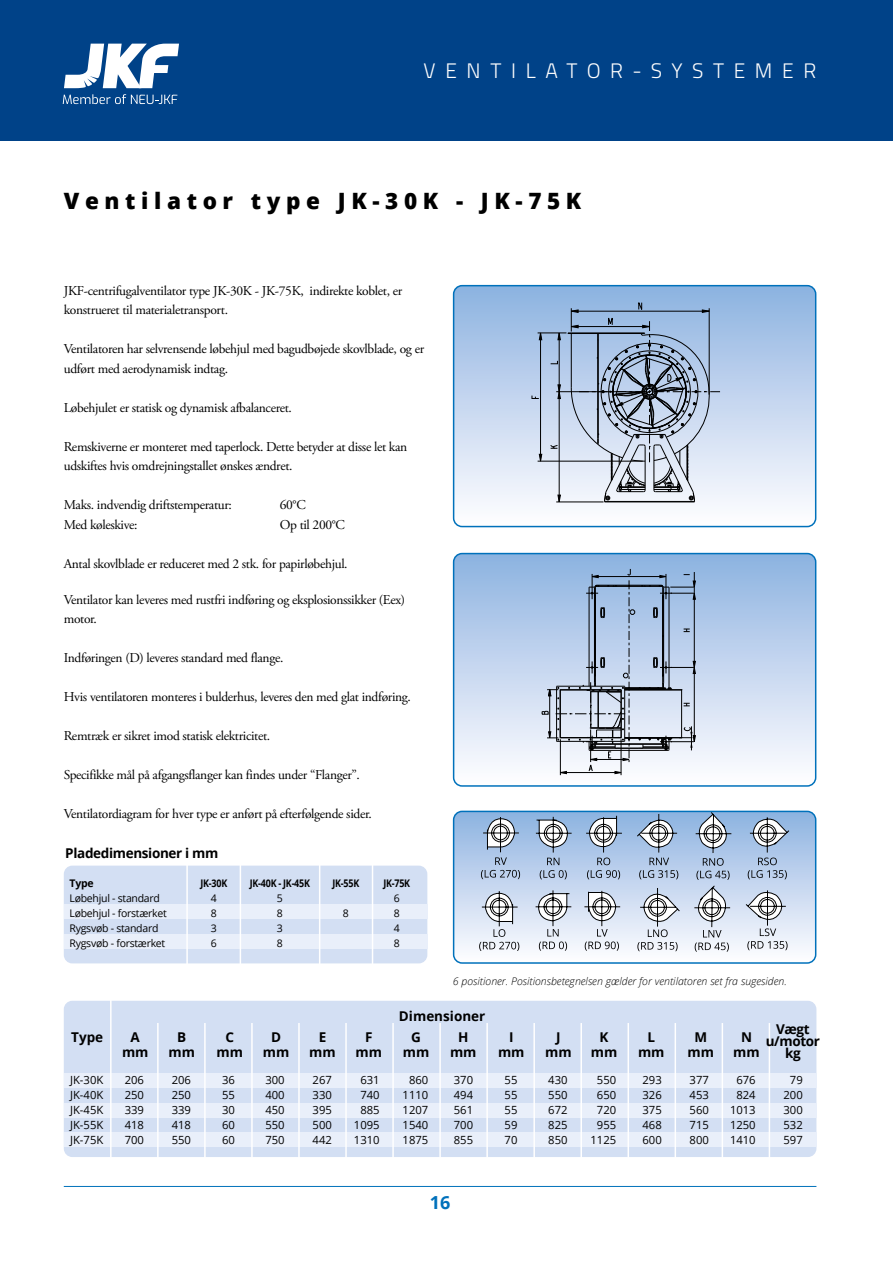
<style>
.page{position:relative;width:893px;height:1263px;background:#fff}
.page>*{position:absolute;margin:0;border:0;box-sizing:border-box;transform-origin:0 0}
.t1{font:800 22.5px "Open Sans";letter-spacing:.25em;color:#000}
.t2{font:300 21px "Titillium";letter-spacing:.46em;color:#fff}
.t3{font:700 18px "Open Sans";color:#0071bb}
.t4{font:13.5px/19.5px "Adobe Garamond Pro";letter-spacing:-.025em;color:#000}
.t5{font:700 13.5px "Open Sans";color:#000}
.t6{font:700 13.5px/12px "Open Sans";letter-spacing:-.025em;color:#000;text-align:center}
.t7{font:11.25px/15px "Open Sans";color:#000;text-align:justify}
.t8{font:10.5px "Open Sans";letter-spacing:-.025em;color:#000}
.t9{font:italic 300 10.5px "Open Sans";color:#000}
.t10{font:700 10.5px "Open Sans";letter-spacing:-.025em;color:#000;scale:.85 1}
.t11{font:700 10.5px "Open Sans";letter-spacing:-.025em;color:#000}
</style>
<div class="page">
<hr style="left:64px;top:1186px;width:752px;height:1px;background:#0071bb">
<div style="left:0;top:0;width:893px;height:140px;background:#004288"></div>
<svg style="left:64px;top:44px;width:115px;height:44px"></svg>
<svg style="left:63px;top:94px;width:114px;height:10px"></svg>
<svg style="left:454px;top:554px;width:362px;height:232px"></svg>
<div style="left:453px;top:553px;width:363px;height:234px;border:2px solid #0071bb;border-radius:9px"></div>
<svg style="left:454px;top:286px;width:362px;height:240px"></svg>
<svg style="left:531px;top:299px;width:189px;height:204px;background:#a5b4c9"></svg>
<div style="left:453px;top:285px;width:363px;height:242px;border:2px solid #0071bb;border-radius:9px"></div>
<hr style="left:560px;top:739px;width:1px;height:36px;background:#000">
<hr style="left:621px;top:739px;width:1px;height:36px;background:#000">
<svg style="left:541px;top:568px;width:155px;height:206px;background:#aebed3"></svg>
<div style="left:64px;top:1001px;width:752px;height:156px;background:#d3dff3;border-radius:9px"></div>
<div style="left:64px;top:1073px;width:752px;height:15px;background:#e9effa"></div>
<div style="left:64px;top:1102px;width:752px;height:15px;background:#e9effa"></div>
<div style="left:64px;top:1132px;width:752px;height:15px;background:#e9effa"></div>
<hr style="left:110px;top:998px;width:2px;height:182px;background:#fff">
<hr style="left:157px;top:1023px;width:2px;height:144px;background:#fff">
<hr style="left:204px;top:1023px;width:2px;height:144px;background:#fff">
<hr style="left:251px;top:1023px;width:2px;height:144px;background:#fff">
<hr style="left:298px;top:1023px;width:2px;height:144px;background:#fff">
<hr style="left:345px;top:1023px;width:2px;height:144px;background:#fff">
<hr style="left:392px;top:1023px;width:2px;height:144px;background:#fff">
<hr style="left:439px;top:1023px;width:2px;height:144px;background:#fff">
<hr style="left:486px;top:1023px;width:2px;height:144px;background:#fff">
<hr style="left:533px;top:1023px;width:2px;height:144px;background:#fff">
<hr style="left:580px;top:1023px;width:2px;height:144px;background:#fff">
<hr style="left:627px;top:1023px;width:2px;height:144px;background:#fff">
<hr style="left:675px;top:1023px;width:1px;height:144px;background:#fff">
<hr style="left:722px;top:1023px;width:1px;height:144px;background:#fff">
<hr style="left:769px;top:1023px;width:1px;height:144px;background:#fff">
<svg style="left:454px;top:811px;width:362px;height:152px"></svg>
<svg style="left:479px;top:814px;width:310px;height:138px;background:#b6c3d6"></svg>
<div style="left:453px;top:811px;width:363px;height:153px;border:2px solid #0071bb;border-radius:9px"></div>
<div style="left:64px;top:866px;width:363px;height:97px;background:#d3dff3;border-radius:9px"></div>
<div style="left:64px;top:904px;width:363px;height:15px;background:#e9effa"></div>
<div style="left:64px;top:934px;width:363px;height:15px;background:#e9effa"></div>
<hr style="left:186px;top:862px;width:2px;height:108px;background:#fff">
<hr style="left:240px;top:862px;width:1px;height:108px;background:#fff">
<hr style="left:319px;top:862px;width:1px;height:108px;background:#fff">
<hr style="left:372px;top:862px;width:1px;height:108px;background:#fff">
<h2 class="t2" style="left:424px;top:55px;width:394px">VENTILATOR-SYSTEMER</h2>
<h1 class="t1" style="left:64px;top:183px;width:519px">Ventilator type JK-30K - JK-75K</h1>
<p class="t4" style="left:64px;top:281px;width:340px">JKF-centrifugalventilator type JK-30K - JK-75K, indirekte koblet, er konstrueret til materialetransport.</p>
<p class="t4" style="left:64px;top:340px;width:362px">Ventilatoren har selvrensende løbehjul med bagudbøjede skovlblade, og er udført med aerodynamisk indtag.</p>
<p class="t4" style="left:64px;top:398px;width:230px">Løbehjulet er statisk og dynamisk afbalanceret.</p>
<p class="t4" style="left:64px;top:437px;width:345px">Remskiverne er monteret med taperlock. Dette betyder at disse let kan udskiftes hvis omdrejningstallet ønskes ændret.</p>
<p class="t4" style="left:64px;top:496px;width:170px">Maks. indvendig driftstemperatur:</p>
<p class="t4" style="left:280px;top:496px;width:27px">60°C</p>
<p class="t4" style="left:64px;top:515px;width:75px">Med køleskive:</p>
<p class="t4" style="left:280px;top:515px;width:67px">Op til 200°C</p>
<p class="t4" style="left:64px;top:554px;width:285px">Antal skovlblade er reduceret med 2 stk. for papirløbehjul.</p>
<p class="t4" style="left:64px;top:590px;width:343px">Ventilator kan leveres med rustfri indføring og eksplosionssikker (Eex) motor.</p>
<p class="t4" style="left:64px;top:649px;width:221px">Indføringen (D) leveres standard med flange.</p>
<p class="t4" style="left:64px;top:688px;width:349px">Hvis ventilatoren monteres i bulderhus, leveres den med glat indføring.</p>
<p class="t4" style="left:64px;top:727px;width:208px">Remtræk er sikret imod statisk elektricitet.</p>
<p class="t4" style="left:64px;top:766px;width:298px">Specifikke mål på afgangsflanger kan findes under “Flanger”.</p>
<p class="t4" style="left:64px;top:805px;width:309px">Ventilatordiagram for hver type er anført på efterfølgende sider.</p>
<p class="t6" style="left:65px;top:847px;width:155px">Pladedimensioner i mm</p>
<p class="t11" style="left:70px;top:875px;width:26px">Type</p>
<p class="t10" style="left:201px;top:875px;width:33px">JK-30K</p>
<p class="t10" style="left:250px;top:875px;width:72px">JK-40K - JK-45K</p>
<p class="t10" style="left:333px;top:875px;width:33px">JK-55K</p>
<p class="t10" style="left:383px;top:875px;width:33px">JK-75K</p>
<p class="t8" style="left:70px;top:891px;width:92px">Løbehjul - standard</p>
<p class="t8" style="left:211px;top:891px;width:8px">4</p>
<p class="t8" style="left:277px;top:891px;width:8px">5</p>
<p class="t8" style="left:394px;top:891px;width:8px">6</p>
<p class="t8" style="left:70px;top:906px;width:99px">Løbehjul - forstærket</p>
<p class="t8" style="left:211px;top:906px;width:8px">8</p>
<p class="t8" style="left:277px;top:906px;width:8px">8</p>
<p class="t8" style="left:343px;top:906px;width:8px">8</p>
<p class="t8" style="left:394px;top:906px;width:8px">8</p>
<p class="t8" style="left:70px;top:921px;width:90px">Rygsvøb - standard</p>
<p class="t8" style="left:211px;top:921px;width:8px">3</p>
<p class="t8" style="left:277px;top:921px;width:8px">3</p>
<p class="t8" style="left:394px;top:921px;width:8px">4</p>
<p class="t8" style="left:70px;top:936px;width:97px">Rygsvøb - forstærket</p>
<p class="t8" style="left:211px;top:936px;width:8px">6</p>
<p class="t8" style="left:277px;top:936px;width:8px">8</p>
<p class="t8" style="left:394px;top:936px;width:8px">8</p>
<p class="t9" style="left:453px;top:973px;width:335px">6 positioner. Positionsbetegnelsen gælder for ventilatoren set fra sugesiden.</p>
<p class="t5" style="left:399px;top:1007px;width:88px">Dimensioner</p>
<p class="t5" style="left:71px;top:1028px;width:34px">Type</p>
<p class="t5" style="left:131px;top:1028px;width:11px">A</p>
<p class="t5" style="left:177px;top:1028px;width:11px">B</p>
<p class="t5" style="left:225px;top:1028px;width:10px">C</p>
<p class="t5" style="left:271px;top:1028px;width:11px">D</p>
<p class="t5" style="left:319px;top:1028px;width:9px">E</p>
<p class="t5" style="left:365px;top:1028px;width:9px">F</p>
<p class="t5" style="left:411px;top:1028px;width:11px">G</p>
<p class="t5" style="left:458px;top:1028px;width:12px">H</p>
<p class="t5" style="left:509px;top:1028px;width:6px">I</p>
<p class="t5" style="left:556px;top:1028px;width:6px">J</p>
<p class="t5" style="left:600px;top:1028px;width:10px">K</p>
<p class="t5" style="left:647px;top:1028px;width:9px">L</p>
<p class="t5" style="left:694px;top:1028px;width:14px">M</p>
<p class="t5" style="left:741px;top:1028px;width:12px">N</p>
<p class="t5" style="left:122px;top:1043px;width:28px">mm</p>
<p class="t5" style="left:168px;top:1043px;width:28px">mm</p>
<p class="t5" style="left:216px;top:1043px;width:28px">mm</p>
<p class="t5" style="left:263px;top:1043px;width:28px">mm</p>
<p class="t5" style="left:309px;top:1043px;width:28px">mm</p>
<p class="t5" style="left:356px;top:1043px;width:28px">mm</p>
<p class="t5" style="left:403px;top:1043px;width:28px">mm</p>
<p class="t5" style="left:450px;top:1043px;width:28px">mm</p>
<p class="t5" style="left:498px;top:1043px;width:28px">mm</p>
<p class="t5" style="left:545px;top:1043px;width:28px">mm</p>
<p class="t5" style="left:591px;top:1043px;width:28px">mm</p>
<p class="t5" style="left:638px;top:1043px;width:28px">mm</p>
<p class="t5" style="left:688px;top:1043px;width:28px">mm</p>
<p class="t5" style="left:733px;top:1043px;width:28px">mm</p>
<p class="t6" style="left:766px;top:1023px;width:56px">Vægt u/motor kg</p>
<p class="t7" style="left:70px;top:1072px;width:35px">JK-30K JK-40K JK-45K JK-55K JK-75K</p>
<p class="t7" style="left:125px;top:1072px;width:21px">206<br>250<br>339<br>418<br>700</p>
<p class="t7" style="left:172px;top:1072px;width:21px">206<br>250<br>339<br>418<br>550</p>
<p class="t7" style="left:222px;top:1072px;width:14px">36<br>55<br>30<br>60<br>60</p>
<p class="t7" style="left:265px;top:1072px;width:21px">300<br>400<br>450<br>550<br>750</p>
<p class="t7" style="left:313px;top:1072px;width:21px">267<br>330<br>395<br>500<br>442</p>
<p class="t7" style="left:354px;top:1072px;width:27px;text-align:center">631<br>740<br>885<br>1095<br>1310</p>
<p class="t7" style="left:403px;top:1072px;width:27px;text-align:center">860<br>1110<br>1207<br>1540<br>1875</p>
<p class="t7" style="left:454px;top:1072px;width:21px">370<br>494<br>561<br>700<br>855</p>
<p class="t7" style="left:505px;top:1072px;width:14px">55<br>55<br>55<br>59<br>70</p>
<p class="t7" style="left:548px;top:1072px;width:21px">430<br>550<br>672<br>825<br>850</p>
<p class="t7" style="left:590px;top:1072px;width:27px;text-align:center">550<br>650<br>720<br>955<br>1125</p>
<p class="t7" style="left:642px;top:1072px;width:21px">293<br>326<br>375<br>468<br>600</p>
<p class="t7" style="left:690px;top:1072px;width:21px">377<br>453<br>560<br>715<br>800</p>
<p class="t7" style="left:730px;top:1072px;width:27px;text-align:center">676<br>824<br>1013<br>1250<br>1410</p>
<p class="t7" style="left:783px;top:1072px;width:21px;text-align:center">79<br>200<br>300<br>532<br>597</p>
<h3 class="t3" style="left:430px;top:1189px;width:22px">16</h3>
</div>
